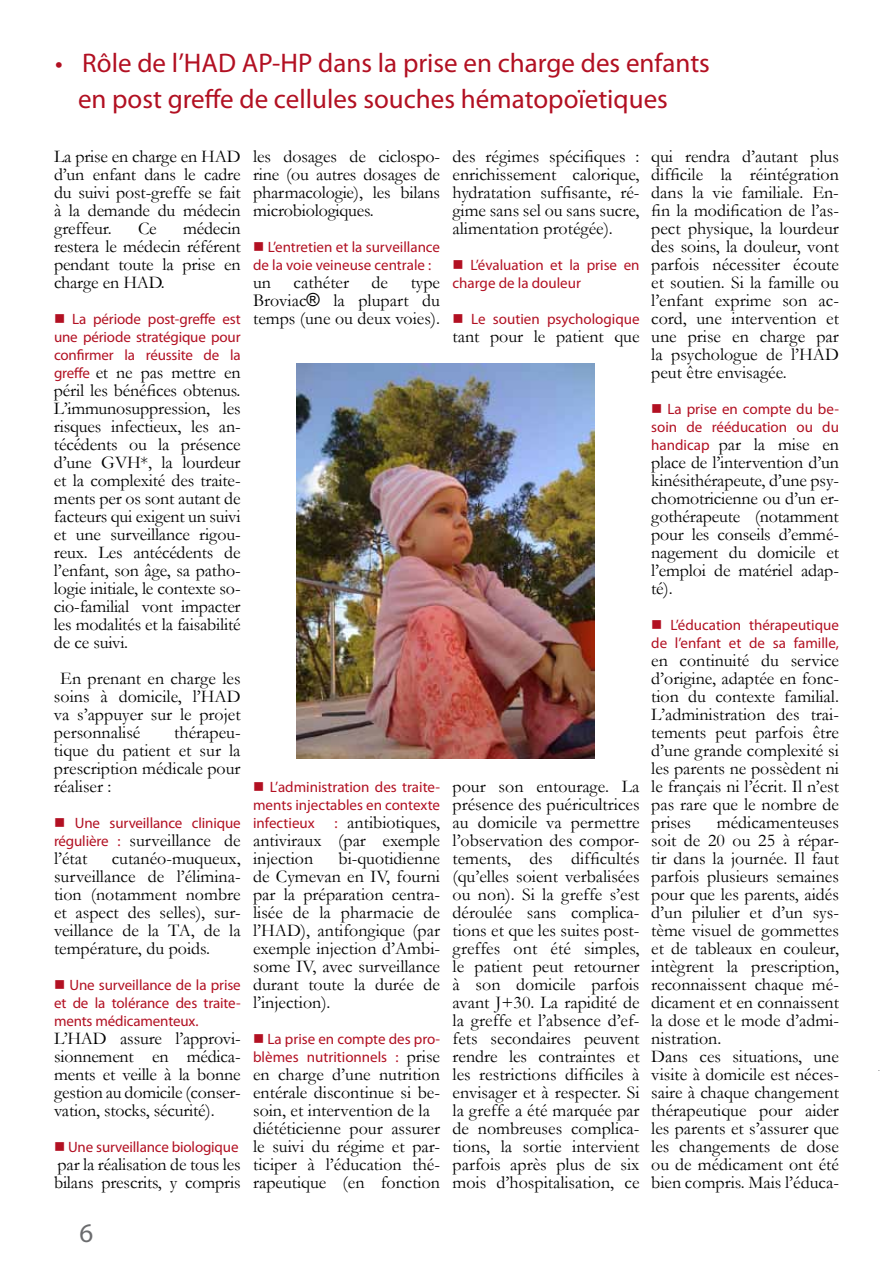
<style>
.page{position:relative;width:893px;height:1263px;background:#fff}
.page>*{position:absolute;margin:0;border:0;box-sizing:border-box;transform-origin:0 0}
.t1{font:27px/36px "Myriad Pro";color:#b21022}
.t2{font:27px "Myriad Pro";color:#6b6c6e}
.t3{font:18px/18px "Garamond";color:#000;text-align:justify}
.t4{font:15px/18px "Myriad Pro";color:#b21022;text-align:justify}
.s1{font-family:"Myriad Pro";font-size:15px;color:#b21022}
.s2{font-family:"Arial"}
.s3{font-family:"Garamond";font-size:18px;color:#000}
</style>
<div class="page">
<img style="left:297px;top:364px;width:298px;height:395px">
<h1 class="t1" style="left:78px;top:45px;width:633px;text-indent:-23px">• Rôle de l’HAD AP-HP dans la prise en charge des enfants en post greffe de cellules souches hématopoïetiques</h1>
<p class="t3" style="left:54px;top:147px;width:188px">La prise en charge en HAD d’un enfant dans le cadre du suivi post-greffe se fait à la demande du médecin greffeur.</p>
<p class="t3" style="left:253px;top:147px;width:188px">les dosages de ciclospo&shy;rine (ou autres dosages de pharmacologie), les bilans microbiologiques.</p>
<p class="t4" style="left:253px;top:238px;width:189px;text-indent:15px">L’entretien et la surveillance de la voie veineuse centrale :</p>
<p class="t3" style="left:253px;top:273px;width:20px">un</p>
<p class="t3" style="left:294px;top:273px;width:96px">cathéter de</p>
<p class="t3" style="left:453px;top:147px;width:188px">des régimes spécifiques : enrichissement calorique, hydratation suffisante, ré&shy;gime sans sel ou sans sucre, alimentation protégée).</p>
<p class="t4" style="left:453px;top:256px;width:189px;text-indent:18px">L’évaluation et la prise en charge de la douleur</p>
<p class="t4" style="left:471px;top:310px;width:170px">Le soutien psychologique</p>
<p class="t3" style="left:453px;top:327px;width:188px">tant pour le patient que</p>
<p class="t3" style="left:651px;top:147px;width:189px">qui rendra d’autant plus difficile la réintégration dans la vie familiale. En&shy;fin la modification de l’as&shy;pect physique, la lourdeur des soins, la douleur, vont parfois nécessiter écoute et soutien. Si la famille ou l’enfant exprime son ac&shy;cord, une intervention et une prise en charge par la psychologue de l’HAD peut être envisagée.</p>
<p class="t4" style="left:651px;top:400px;width:189px;text-align:right">La prise en compte du be&shy;soin de rééducation ou du</p>
<p class="t3" style="left:651px;top:435px;width:189px"><span class="s1">handicap</span> par la mise en place de l’intervention d’un kinésithérapeute, d’une psy&shy;chomotricienne ou d’un er&shy;gothérapeute (notamment pour les conseils d’emmé&shy;nagement du domicile et l’emploi de matériel adap&shy;té).</p>
<p class="t4" style="left:651px;top:616px;width:189px;text-align:right">L’éducation thérapeutique de l’enfant et de sa famille,</p>
<p class="t3" style="left:651px;top:651px;width:189px">en continuité du service d’origine, adaptée en fonc&shy;tion du contexte familial.<br>L’administration des trai&shy;tements peut parfois être d’une grande complexité si les parents ne possèdent ni le français ni l’écrit. Il n’est pas rare que le nombre de prises</p>
<p class="t3" style="left:54px;top:219px;width:188px;text-indent:129px">médecin restera le médecin référent pendant toute la prise en charge en HAD.</p>
<p class="t4" style="left:54px;top:310px;width:188px;text-indent:18px">La période post-greffe est une période stratégique pour confirmer la réussite de la</p>
<p class="t3" style="left:54px;top:363px;width:188px"><span class="s1">greffe</span> et ne pas mettre en péril les bénéfices obtenus.<br>L’immunosuppression, les risques infectieux, les an&shy;técédents ou la présence d’une GVH*, la lourdeur et la complexité des traite&shy;ments per os sont autant de facteurs qui exigent un suivi et une surveillance rigou&shy;reux. Les antécédents de l’enfant, son âge, sa patho&shy;logie initiale, le contexte so&shy;cio-familial vont impacter les modalités et la faisabilité de ce suivi.</p>
<p class="t3" style="left:54px;top:669px;width:188px;text-indent:6px">En prenant en charge les soins à domicile, l’HAD va s’appuyer sur le projet personnalisé</p>
<p class="t3" style="left:138px;top:219px;width:20px">Ce</p>
<p class="t3" style="left:253px;top:273px;width:189px;text-indent:158px">type Broviac<span class="s2">®</span> la plupart du temps (une ou deux voies).</p>
<p class="t3" style="left:54px;top:723px;width:188px;text-indent:120px">thérapeu&shy;tique du patient et sur la prescription médicale pour réaliser :</p>
<p class="t4" style="left:75px;top:814px;width:167px">Une surveillance clinique</p>
<p class="t3" style="left:54px;top:831px;width:188px"><span class="s1">régulière :</span> surveillance de l’état</p>
<p class="t3" style="left:453px;top:777px;width:189px">pour son entourage. La présence des puéricultrices au domicile va permettre l’observation des compor&shy;tements, des difficultés (qu’elles soient verbalisées ou non). Si la greffe s’est déroulée sans complica&shy;tions et que les suites post&shy;greffes ont été simples, le patient peut retourner à son domicile parfois avant J+30. La rapidité de la greffe et l’absence d’ef&shy;fets secondaires peuvent rendre les contraintes et les restrictions difficiles à envisager et à respecter. Si la greffe a été marquée par de nombreuses complica&shy;tions, la sortie intervient parfois après plus de six mois d’hospitalisation, ce</p>
<p class="t4" style="left:253px;top:778px;width:188px;text-indent:17px">L’administration des traite&shy;ments injectables en contexte infectieux</p>
<p class="t3" style="left:253px;top:813px;width:188px;text-indent:81px"><span class="s1">:</span> antibiotiques, antiviraux (par exemple injection</p>
<p class="t3" style="left:651px;top:813px;width:189px;text-align:left;text-indent:66px">médicamenteuses soit de 20 ou 25 à répar&shy;tir dans la journée. Il faut parfois plusieurs semaines pour que les parents, aidés d’un pilulier et d’un sys&shy;tème visuel de gommettes et de tableaux en couleur, intègrent la prescription, reconnaissent chaque mé&shy;dicament et en connaissent la dose et le mode d’admi&shy;nistration.<br>Dans ces situations, une visite à domicile est néces&shy;saire à chaque changement thérapeutique pour aider les parents et s’assurer que les changements de dose ou de médicament ont été bien compris. Mais l’éduca-</p>
<p class="t3" style="left:253px;top:849px;width:189px;text-indent:85px">bi-quotidienne de Cymevan en IV, fourni par la préparation centra&shy;lisée de la pharmacie de l’HAD), antifongique (par exemple injection d’Ambi&shy;some IV, avec surveillance durant toute la durée de l’injection).</p>
<p class="t4" style="left:253px;top:1030px;width:188px;text-align:right">La prise en compte des pro&shy;blèmes nutritionnels : <span class="s3">prise</span></p>
<p class="t3" style="left:253px;top:1065px;width:188px;text-align:left">en charge d’une nutrition entérale discontinue si be&shy;soin, et intervention de la diététicienne pour assurer le suivi du régime et par&shy;ticiper à l’éducation thé&shy;rapeutique (en fonction</p>
<p class="t3" style="left:54px;top:849px;width:188px;text-indent:58px">cutanéo-muqueux, surveillance de l’élimina&shy;tion (notamment nombre et aspect des selles), sur&shy;veillance de la TA, de la température, du poids.</p>
<p class="t4" style="left:54px;top:976px;width:188px;text-indent:15px">Une surveillance de la prise et de la tolérance des traite&shy;ments médicamenteux.</p>
<p class="t3" style="left:54px;top:1029px;width:188px">L’HAD assure l’approvi&shy;sionnement en médica&shy;ments et veille à la bonne gestion au domicile (conser&shy;vation, stocks, sécurité).</p>
<p class="t4" style="left:68px;top:1138px;width:172px">Une surveillance biologique</p>
<p class="t3" style="left:54px;top:1155px;width:188px">par la réalisation de tous les bilans prescrits, y compris</p>
<h1 class="t2" style="left:79px;top:1216px;width:15px">6</h1>
</div>
